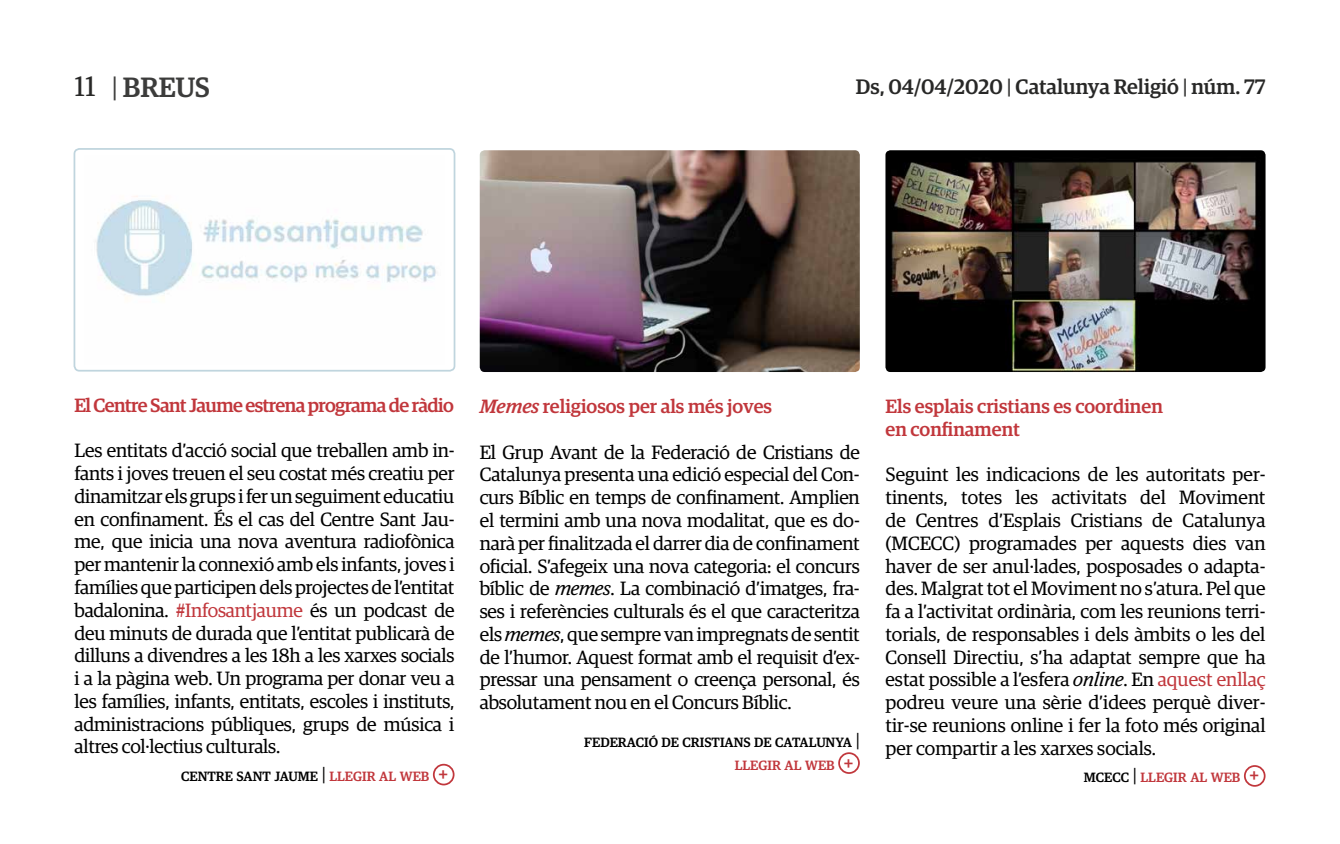
<style>
.page{position:relative;width:1340px;height:844px;background:#fff}
.page>*{position:absolute;margin:0;border:0;box-sizing:border-box;transform-origin:0 0}
.t1{font:500 28px "Guardian Egyp";letter-spacing:-.005em;color:#3c3c3b}
.t2{font:500 21px "Guardian Egyp";color:#282827}
.t3{font:19.25px/22.8px "Guardian Egyp";letter-spacing:-.01em;color:#000;text-align:justify}
.t4{font:500 19.25px/22.8px "Guardian Egyp";color:#c1373c}
.t5{font:500 19.25px "Guardian Egyp";letter-spacing:-.03em;color:#c1373c}
.t6{font:500 13.47px/22.8px "Guardian Egyp";color:#000}
.t7{font:500 13.47px "Guardian Egyp";color:#c1373c}
.s1{font-weight:400;color:#282827}
.s2{font-weight:400}
.s3{color:#3c3c3b}
.s4{color:#c1373c}
.s5{font-weight:400;font-size:19.25px}
.s6{font-size:19.25px;color:#c1373c}
.s7{font-style:italic}
.s8{color:#000}
.s9{font-weight:400;font-size:19.25px;color:#000}
.s10{font-size:19.25px}
</style>
<div class="page">
<div style="left:433px;top:763px;width:21px;height:22px;border:2px solid #c1373c;border-radius:50%"></div>
<img style="left:96px;top:196px;width:340px;height:100px">
<div style="left:74px;top:148px;width:381px;height:223px;border:2px solid #c0d5de;border-radius:5px"></div>
<div style="left:1243px;top:765px;width:22px;height:21px;border:2px solid #c1373c;border-radius:50%"></div>
<img style="left:885px;top:150px;width:380px;height:222px">
<div style="left:838px;top:752px;width:21px;height:21px;border:2px solid #c1373c;border-radius:50%"></div>
<img style="left:480px;top:150px;width:379px;height:222px">
<h1 class="t1" style="left:74px;top:67px;width:137px"><span class="s1">11</span> <span class="s2">|</span> BREUS</h1>
<p class="t2" style="left:855px;top:71px;width:411px">Ds, 04/04/2020 <span class="s3">|</span> Catalunya Religió <span class="s3">|</span> núm. 77</p>
<p class="t5" style="left:74px;top:391px;width:381px">El Centre Sant Jaume estrena programa de ràdio</p>
<p class="t3" style="left:74px;top:438px;width:381px">Les entitats d’acció social que treballen amb in&shy;fants i joves treuen el seu costat més creatiu per dinamitzar els grups i fer un seguiment educatiu en confinament. És el cas del Centre Sant Jau&shy;me, que inicia una nova aventura radiofònica per mantenir la connexió amb els infants, joves i famílies que participen dels projectes de l’entitat badalonina. <span class="s4">#Infosantjaume</span> és un podcast de deu minuts de durada que l’entitat publicarà de dilluns a divendres a les 18h a les xarxes socials i a la pàgina web. Un programa per donar veu a les famílies, infants, entitats, escoles i instituts, administracions públiques, grups de música i altres col·lectius culturals.</p>
<p class="t6" style="left:181px;top:763px;width:269px">CENTRE SANT JAUME <span class="s5">|</span> <span class="s4">LLEGIR AL WEB</span> <span class="s6">+</span></p>
<p class="t4" style="left:480px;top:393px;width:294px"><span class="s7">Memes</span> religiosos per als més joves</p>
<p class="t3" style="left:480px;top:439px;width:381px">El Grup Avant de la Federació de Cristians de Catalunya presenta una edició especial del Con&shy;curs Bíblic en temps de confinament. Amplien el termini amb una nova modalitat, que es do&shy;narà per finalitzada el darrer dia de confinament oficial. S’afegeix una nova categoria: el concurs bíblic de <span class="s7">memes</span>. La combinació d’imatges, fra&shy;ses i referències culturals és el que caracteritza els <span class="s7">memes</span>, que sempre van impregnats de sentit de l’humor. Aquest format amb el requisit d’ex&shy;pressar una pensament o creença personal, és absolutament nou en el Concurs Bíblic.</p>
<p class="t6" style="left:735px;top:729px;width:126px;text-indent:-151px">FEDERACIÓ DE CRISTIANS DE CATALUNYA <span class="s5">|<br></span><span class="s4">LLEGIR AL WEB</span> <span class="s6">+</span></p>
<p class="t4" style="left:885px;top:393px;width:279px">Els esplais cristians es coordinen en confinament</p>
<p class="t3" style="left:885px;top:462px;width:381px">Seguint les indicacions de les autoritats per&shy;tinents, totes les activitats del Moviment de Centres d’Esplais Cristians de Catalunya (MCECC) programades per aquests dies van haver de ser anul·lades, posposades o adapta&shy;des. Malgrat tot el Moviment no s’atura. Pel que fa a l’activitat ordinària, com les reunions terri&shy;torials, de responsables i dels àmbits o les del Consell Directiu, s’ha adaptat sempre que ha estat possible a l’esfera <span class="s7">online</span>. En <span class="s4">aquest enllaç </span>podreu veure una sèrie d’idees perquè diver&shy;tir-se reunions online i fer la foto més original per compartir a les xarxes socials.</p>
<p class="t7" style="left:1083px;top:767px;width:177px"><span class="s8">MCECC</span> <span class="s9">|</span> LLEGIR AL WEB <span class="s10">+</span></p>
</div>
